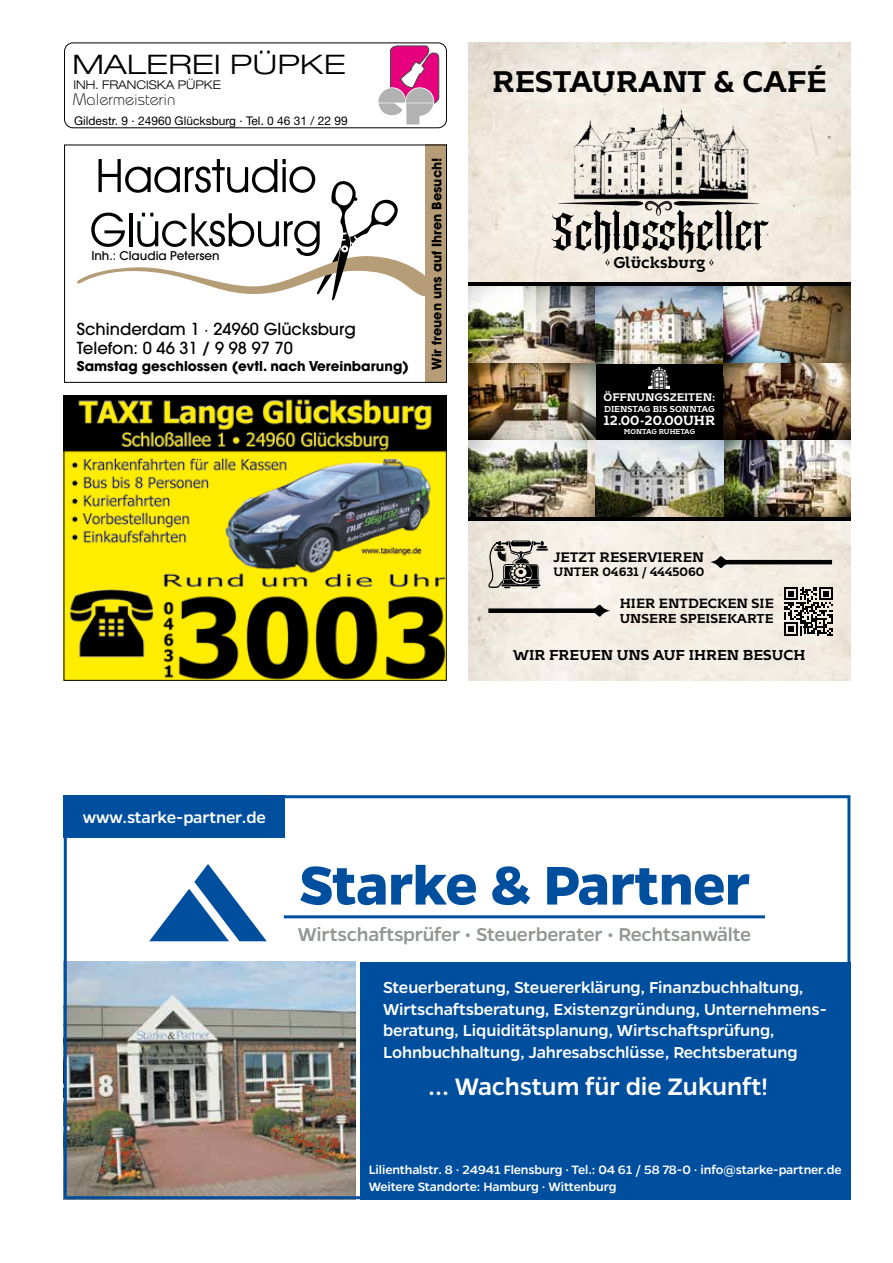
<style>
.page{position:relative;width:893px;height:1263px;background:#fff}
.page>*{position:absolute;margin:0;border:0;box-sizing:border-box;transform-origin:0 0}
.t1{font:700 61.5px "Gentona";letter-spacing:-.01em;color:#004f9f}
.t2{font:51.45px "Angelwish";color:#000}
.t3{font:700 29.7px "Kontrapunkt Bob";color:#000}
.t4{font:500 27px "Gentona";letter-spacing:-.005em;color:#fff}
.t5{font:300 expanded 27px "Helvetica Neue LT Std";color:#000;scale:1.19 1}
.t6{font:500 21px "Gentona";letter-spacing:-.01em;color:#919792}
.t7{font:500 18px/21.6px "Gentona";letter-spacing:-.01em;color:#fff}
.t8{font:500 16.5px/19.8px "Avant Garde LT";color:#000}
.t9{font:300 16.5px "Bauhaus Std";color:#000}
.t10{font:700 15.6px "Kontrapunkt Bob";color:#000}
.t11{font:700 14.25px "Kontrapunkt Bob";color:#000}
.t12{font:700 13.8px "Kontrapunkt Bob";color:#000}
.t13{font:500 13.65px/16.5px "Gentona";letter-spacing:-.01em;color:#fff}
.t14{font:700 13.5px "Avant Garde LT";color:#000}
.t15{font:700 13.35px "Kontrapunkt Bob";color:#000}
.t16{font:700 13.2px "Kontrapunkt Bob";color:#fff}
.t17{font:700 12.9px "Avant Garde LT";color:#000}
.t18{font:700 12.9px "Kontrapunkt Bob";color:#000}
.t19{font:700 12.15px "Kontrapunkt Bob";color:#000}
.t20{font:12px "Helvetica Neue LT Std";color:#000}
.t21{font:500 12px "Avant Garde LT";color:#000}
.t22{font:300 expanded 12px "Helvetica Neue LT Std";color:#000}
.t23{font:700 10.95px "Kontrapunkt Bob";color:#fff}
.t24{font:700 8.55px "Kontrapunkt Bob";color:#fff}
.t25{font:700 7.05px "Kontrapunkt Bob";color:#fff}
</style>
<div class="page">
<div style="left:64px;top:795px;width:221px;height:43px;background:#004f9f"></div>
<img style="left:68px;top:962px;width:288px;height:233px">
<div style="left:64px;top:795px;width:786px;height:404px;border:3px solid #004f9f"></div>
<svg style="left:149px;top:864px;width:118px;height:77px"></svg>
<hr style="left:284px;top:915px;width:481px;height:3px;background:#004f9f">
<div style="left:360px;top:962px;width:490px;height:237px;background:#004f9f"></div>
<svg style="left:77px;top:159px;width:349px;height:141px"></svg>
<div style="left:426px;top:145px;width:21px;height:238px;background:#b69d77"></div>
<div style="left:64px;top:145px;width:383px;height:238px;border:1px solid #000"></div>
<img style="left:66px;top:398px;width:378px;height:280px">
<div style="left:64px;top:396px;width:382px;height:284px;border:1px solid #000"></div>
<div style="left:596px;top:363px;width:127px;height:77px;background:#000"></div>
<img style="left:568px;top:104px;width:183px;height:97px">
<svg style="left:558px;top:201px;width:201px;height:15px;background:#c5c0b8"></svg>
<svg style="left:605px;top:259px;width:5px;height:7px"></svg>
<svg style="left:709px;top:259px;width:5px;height:7px"></svg>
<img style="left:649px;top:368px;width:20px;height:20px">
<img style="left:468px;top:286px;width:383px;height:77px">
<img style="left:468px;top:363px;width:128px;height:154px">
<img style="left:723px;top:363px;width:128px;height:154px">
<img style="left:596px;top:440px;width:127px;height:77px">
<svg style="left:488px;top:541px;width:60px;height:47px;background:#93908a"></svg>
<svg style="left:784px;top:587px;width:49px;height:49px;background:#726f6a"></svg>
<hr style="left:468px;top:282px;width:383px;height:4px;background:#000">
<hr style="left:468px;top:517px;width:383px;height:4px;background:#000">
<hr style="left:717px;top:560px;width:115px;height:4px;background:#000">
<svg style="left:710px;top:555px;width:20px;height:14px"></svg>
<hr style="left:714px;top:560px;width:12px;height:4px;background:#000;border-radius:50%">
<div style="left:488px;top:608px;width:115px;height:5px;background:#000"></div>
<svg style="left:590px;top:604px;width:20px;height:13px"></svg>
<hr style="left:594px;top:608px;width:12px;height:4px;background:#000;border-radius:50%">
<div style="left:64px;top:43px;width:383px;height:85px;border:1px solid #000;border-radius:8px"></div>
<svg style="left:378px;top:45px;width:62px;height:79px"></svg>
<hr style="left:377px;top:103px;width:57px;height:1px;background:#fff">
<h3 class="t5" style="left:72px;top:48px;width:231px">MALEREI PÜPKE</h3>
<p class="t9" style="left:73px;top:90px;width:104px">Malermeisterin</p>
<p class="t22" style="left:74px;top:77px;width:149px">INH. FRANCISKA PÜPKE</p>
<p class="t20" style="left:74px;top:114px;width:275px">Gildestr. 9 · 24960 Glücksburg · Tel. 0 46 31 / 22 99</p>
<p class="t21" style="left:91px;top:249px;width:130px">Inh.: Claudia Petersen</p>
<p class="t8" style="left:77px;top:319px;width:281px">Schinderdam 1 · 24960 Glücksburg<br>Telefon: 0 46 31 / 9 98 97 70</p>
<p class="t14" style="left:77px;top:357px;width:333px">Samstag geschlossen (evtl. nach Vereinbarung)</p>
<p class="t17" style="left:428px;top:370px;width:214px;rotate:-90deg">Wir freuen uns auf Ihren Besuch!</p>
<h3 class="t3" style="left:492px;top:65px;width:336px">RESTAURANT &amp; CAFÉ</h3>
<h2 class="t2" style="left:551px;top:203px;width:217px">Schlos skeller</h2>
<p class="t10" style="left:613px;top:254px;width:94px">Glücksburg</p>
<p class="t23" style="left:604px;top:391px;width:113px">ÖFFNUNGSZEITEN:</p>
<p class="t24" style="left:604px;top:404px;width:112px">DIENSTAG BIS SONNTAG</p>
<p class="t16" style="left:604px;top:413px;width:113px">12.00-20.00UHR</p>
<p class="t25" style="left:624px;top:428px;width:73px">MONTAG RUHETAG</p>
<p class="t12" style="left:553px;top:549px;width:152px">JETZT RESERVIEREN</p>
<p class="t19" style="left:553px;top:565px;width:152px">UNTER 04631 / 4445060</p>
<p class="t15" style="left:620px;top:596px;width:156px">HIER ENTDECKEN SIE</p>
<p class="t18" style="left:620px;top:611px;width:155px">UNSERE SPEISEKARTE</p>
<p class="t11" style="left:513px;top:647px;width:294px">WIR FREUEN UNS AUF IHREN BESUCH</p>
<p class="t7" style="left:83px;top:807px;width:185px">www.starke-partner.de</p>
<h1 class="t1" style="left:299px;top:850px;width:453px">Starke &amp; Partner</h1>
<p class="t6" style="left:298px;top:923px;width:455px">Wirtschaftsprüfer • Steuerberater • Rechtsanwälte</p>
<p class="t7" style="left:383px;top:976px;width:445px">Steuerberatung, Steuererklärung, Finanzbuchhaltung, Wirtschaftsberatung, Existenzgründung, Unternehmens&shy;beratung, Liquiditätsplanung, Wirtschaftsprüfung, Lohnbuchhaltung, Jahresabschlüsse, Rechtsberatung</p>
<h3 class="t4" style="left:428px;top:1072px;width:341px">... Wachstum für die Zukunft!</h3>
<p class="t13" style="left:369px;top:1161px;width:474px">Lilienthalstr. 8 · 24941 Flensburg · Tel.: 04 61 / 58 78-0 · info@starke-partner.de<br>Weitere Standorte: Hamburg · Wittenburg</p>
</div>
